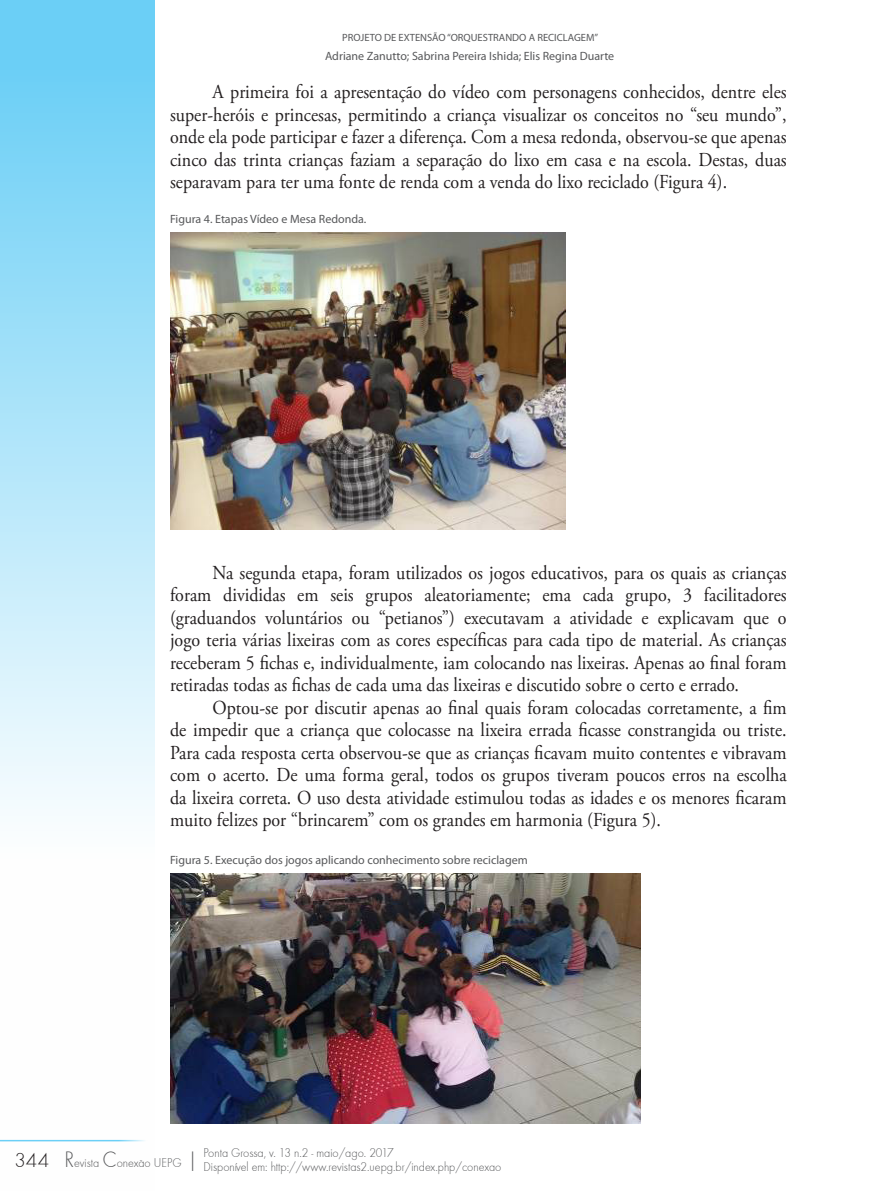
<style>
.page{position:relative;width:893px;height:1191px;background:#fff}
.page>*{position:absolute;margin:0;border:0;box-sizing:border-box;transform-origin:0 0}
.t1{font:19.8px/22.5px "Adobe Garamond Pro";color:#231f20;text-align:justify;scale:.91 1}
.t2{font:13.2px/14.4px "Futura TEE Ligh";color:#57585a;scale:.91 1}
.t3{font:12px "Myriad Pro";color:#57585a}
.t4{font:10.5px "Myriad Pro";color:#57585a}
.s1{font-size:23.1px}
.s2{font-size:21px;color:#231f20}
</style>
<div class="page">
<svg style="left:0;top:0;width:155px;height:1142px"></svg>
<hr style="left:0;top:1139px;width:149px;height:2px;background:#6bcff6">
<img style="left:170px;top:233px;width:396px;height:296px">
<img style="left:170px;top:874px;width:470px;height:249px">
<p class="t4" style="left:342px;top:31px;width:258px">PROJETO DE EXTENSÃO “ORQUESTRANDO A RECICLAGEM”</p>
<p class="t3" style="left:325px;top:48px;width:291px">Adriane Zanutto; Sabrina Pereira Ishida; Elis Regina Duarte</p>
<p class="t1" style="left:170px;top:81px;width:679px;text-indent:43px">A primeira foi a apresentação do vídeo com personagens conhecidos, dentre eles super-heróis e princesas, permitindo a criança visualizar os conceitos no “seu mundo”, onde ela pode participar e fazer a diferença. Com a mesa redonda, observou-se que apenas cinco das trinta crianças faziam a separação do lixo em casa e na escola. Destas, duas separavam para ter uma fonte de renda com a venda do lixo reciclado (Figura 4).</p>
<p class="t3" style="left:170px;top:211px;width:198px">Figura 4. Etapas Vídeo e Mesa Redonda.</p>
<p class="t1" style="left:170px;top:562px;width:679px;text-indent:43px">Na segunda etapa, foram utilizados os jogos educativos, para os quais as crianças foram divididas em seis grupos aleatoriamente; ema cada grupo, 3 facilitadores (graduandos voluntários ou “petianos”) executavam a atividade e explicavam que o jogo teria várias lixeiras com as cores específicas para cada tipo de material. As crianças receberam 5 fichas e, individualmente, iam colocando nas lixeiras. Apenas ao final foram retiradas todas as fichas de cada uma das lixeiras e discutido sobre o certo e errado.</p>
<p class="t1" style="left:170px;top:697px;width:679px;text-indent:43px">Optou-se por discutir apenas ao final quais foram colocadas corretamente, a fim de impedir que a criança que colocasse na lixeira errada ficasse constrangida ou triste.<br>Para cada resposta certa observou-se que as crianças ficavam muito contentes e vibravam com o acerto. De uma forma geral, todos os grupos tiveram poucos erros na escolha da lixeira correta. O uso desta atividade estimulou todas as idades e os menores ficaram muito felizes por “brincarem” com os grandes em harmonia (Figura 5).</p>
<p class="t3" style="left:170px;top:852px;width:359px">Figura 5. Execução dos jogos aplicando conhecimento sobre reciclagem</p>
<p class="t2" style="left:203px;top:1145px;width:329px;text-indent:-63px">- <span class="s1">|</span> Ponta Grossa, v. 13 n.2 - maio/ago. 2017<br>Disponível em: http://www.revistas2.uepg.br/index.php/conexao</p>
<p class="t2" style="left:14px;top:1155px;width:185px"><span class="s2">344</span> <span class="s1">R</span>evista <span class="s1">C</span>onexao UEPG</p>
</div>
